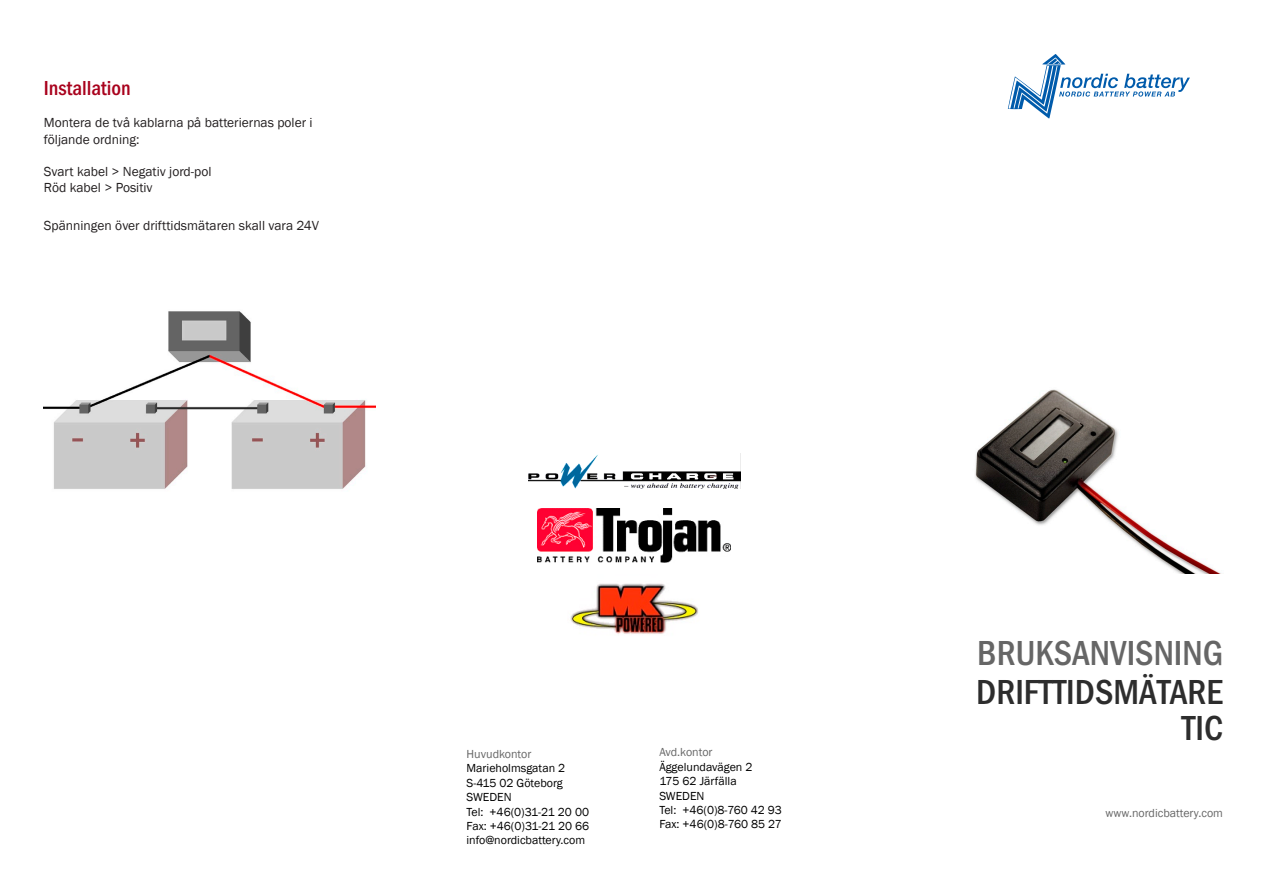
<style>
.page{position:relative;width:1263px;height:893px;background:#fff}
.page>*{position:absolute;margin:0;border:0;box-sizing:border-box;transform-origin:0 0}
.t1{font:500 condensed 36px "Franklin Gothic";color:#2d2d2d}
.t2{font:500 condensed 36px "Franklin Gothic";color:#666}
.t3{font:500 condensed 21px "Franklin Gothic";color:#a9021d}
.t4{font:13.5px "Franklin Gothic";color:#231f20}
.t5{font:12px "Franklin Gothic";color:#000}
.t6{font:12px "Franklin Gothic";color:#666}
</style>
<div class="page">
<img style="left:538px;top:509px;width:192px;height:53px">
<img style="left:570px;top:583px;width:129px;height:51px">
<img style="left:528px;top:453px;width:213px;height:35px">
<img style="left:975px;top:389px;width:246px;height:184px">
<img style="left:44px;top:311px;width:331px;height:178px">
<svg style="left:1008px;top:54px;width:182px;height:65px"></svg>
<p class="t3" style="left:44px;top:76px;width:89px">Installation</p>
<p class="t4" style="left:44px;top:114px;width:270px">Montera de två kablarna på batteriernas poler i</p>
<p class="t4" style="left:44px;top:131px;width:97px">följande ordning:</p>
<p class="t4" style="left:44px;top:163px;width:169px">Svart kabel &gt; Negativ jord-pol</p>
<p class="t4" style="left:44px;top:179px;width:110px">Röd kabel &gt; Positiv</p>
<p class="t4" style="left:44px;top:217px;width:277px">Spänningen över drifttidsmätaren skall vara 24V</p>
<p class="t6" style="left:466px;top:746px;width:66px">Huvudkontor</p>
<p class="t5" style="left:466px;top:761px;width:100px">Marieholmsgatan 2</p>
<p class="t5" style="left:466px;top:775px;width:98px">S-415 02 Göteborg</p>
<p class="t5" style="left:466px;top:790px;width:47px">SWEDEN</p>
<p class="t5" style="left:466px;top:804px;width:124px">Tel: +46(0)31-21 20 00</p>
<p class="t5" style="left:466px;top:818px;width:124px">Fax: +46(0)31-21 20 66</p>
<p class="t5" style="left:466px;top:833px;width:120px">info@nordicbattery.com</p>
<p class="t6" style="left:659px;top:745px;width:55px">Avd.kontor</p>
<p class="t5" style="left:659px;top:759px;width:95px">Äggelundavägen 2</p>
<p class="t5" style="left:659px;top:774px;width:79px">175 62 Järfälla</p>
<p class="t5" style="left:659px;top:788px;width:47px">SWEDEN</p>
<p class="t5" style="left:659px;top:802px;width:124px">Tel: +46(0)8-760 42 93</p>
<p class="t5" style="left:659px;top:817px;width:124px">Fax: +46(0)8-760 85 27</p>
<p class="t2" style="left:977px;top:632px;width:247px">BRUKSANVISNING</p>
<p class="t1" style="left:976px;top:671px;width:248px">DRIFTTIDSMÄTARE</p>
<p class="t1" style="left:1182px;top:707px;width:43px">TIC</p>
<p class="t6" style="left:1105px;top:805px;width:119px">www.nordicbattery.com</p>
</div>
